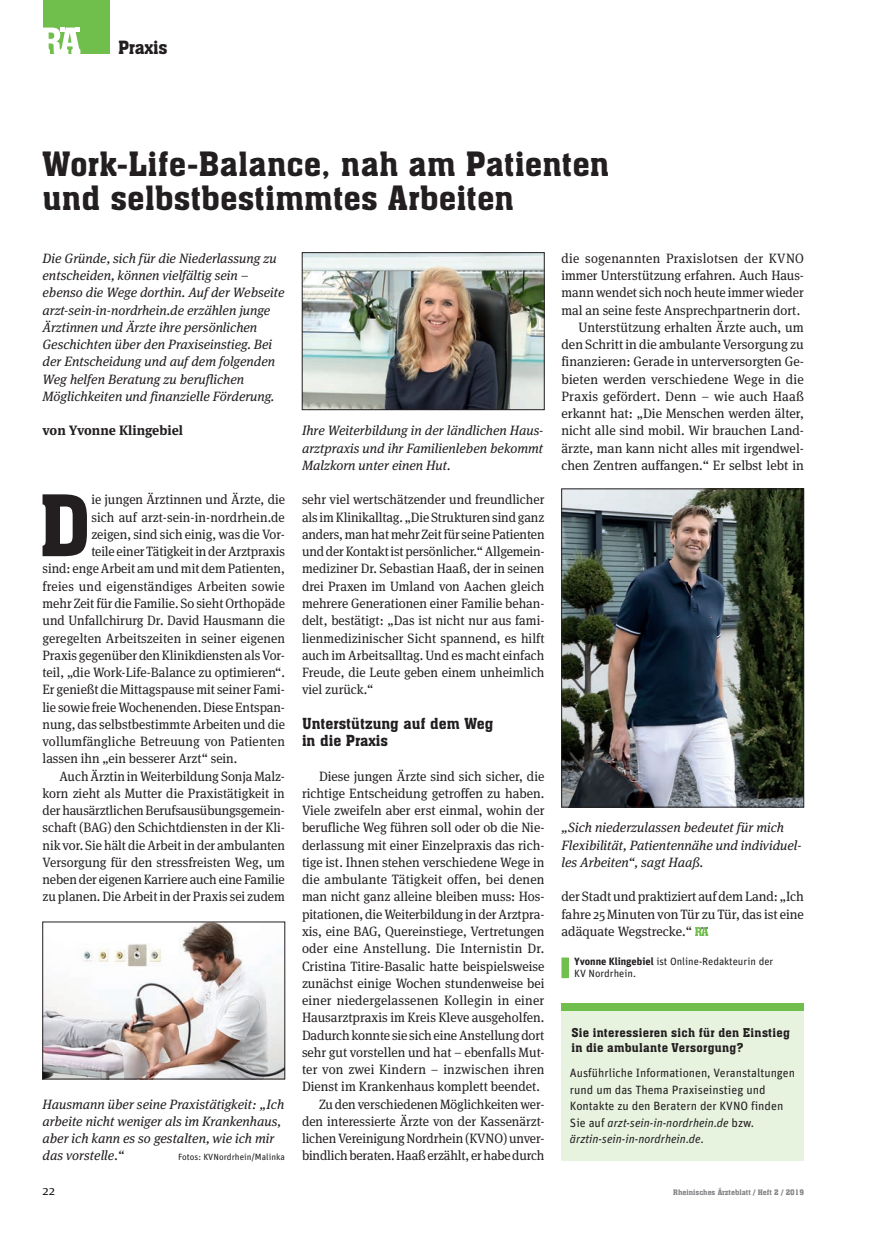
<style>
.page{position:relative;width:872px;height:1234px;background:#fff}
.page>*{position:absolute;margin:0;border:0;box-sizing:border-box;transform-origin:0 0}
.t1{font:83.1px "Aachen BT";color:#231f20}
.t2{font:33px/34.5px "Aachen BT";color:#231f20}
.t3{font:18px "Aachen BT";letter-spacing:-.015em;color:#231f20}
.t4{font:15px/17.2px "Aachen BT";color:#231f20}
.t5{font:13.5px/17.2px "Meta Serif OT";color:#231f20;text-align:justify;scale:.96 1}
.t6{font:13.5px/17.2px "Meta Serif OT";color:#231f20;text-align:justify}
.t7{font:italic 13.5px/17.2px "Meta Serif OT";color:#231f20}
.t8{font:700 13.5px "Meta Serif OT";color:#231f20}
.t9{font:12px/16.5px "Unit";color:#231f20}
.t10{font:12px/15px "Aachen BT";letter-spacing:.025em;color:#231f20}
.t11{font:10.5px/12px "Unit";color:#231f20}
.t12{font:9px "Unit";color:#231f20}
.t13{font:7.5px "Aachen BT";color:#808285}
.s1{font-weight:700}
.s2{font-style:italic}
</style>
<div class="page">
<div style="left:43px;top:0;width:66px;height:54px;background:#70bf4c"></div>
<svg style="left:43px;top:28px;width:37px;height:26px"></svg>
<img style="left:45px;top:923px;width:238px;height:153px">
<img style="left:304px;top:254px;width:238px;height:154px">
<div style="left:302px;top:252px;width:242px;height:158px;border:1px solid #231f20"></div>
<img style="left:563px;top:490px;width:239px;height:315px">
<div style="left:561px;top:488px;width:243px;height:319px;border:1px solid #231f20"></div>
<div style="left:561px;top:1002px;width:243px;height:9px;background:#70bf4c"></div>
<div style="left:561px;top:1010px;width:243px;height:150px;background:#e7f2df"></div>
<svg style="left:695px;top:927px;width:13px;height:8px"></svg>
<div style="left:561px;top:957px;width:8px;height:20px;background:#70bf4c"></div>
<h3 class="t3" style="left:118px;top:36px;width:51px">Praxis</h3>
<h2 class="t2" style="left:43px;top:146px;width:568px">Work-Life-Balance, nah am Patienten und selbstbestimmtes Arbeiten</h2>
<p class="t7" style="left:43px;top:249px;width:244px">Die Gründe, sich für die Niederlassung zu entscheiden, können vielfältig sein – ebenso die Wege dorthin. Auf der Webseite arzt-sein-in-nordrhein.de erzählen junge Ärztinnen und Ärzte ihre persönlichen Geschichten über den Praxiseinstieg. Bei der Entscheidung und auf dem folgenden Weg helfen Beratung zu beruflichen Möglichkeiten und finanzielle Förderung.</p>
<p class="t8" style="left:43px;top:422px;width:142px">von Yvonne Klingebiel</p>
<h1 class="t1" style="left:38px;top:473px;width:54px">D</h1>
<p class="t5" style="left:91px;top:491px;width:203px">ie jungen Ärztinnen und Ärzte, die</p>
<p class="t5" style="left:91px;top:508px;width:203px">sich auf arzt-sein-in-nordrhein.de</p>
<p class="t5" style="left:91px;top:525px;width:203px">zeigen, sind sich einig, was die Vor-</p>
<p class="t5" style="left:91px;top:542px;width:203px">teile einer Tätigkeit in der Arztpraxis</p>
<p class="t5" style="left:43px;top:560px;width:254px">sind: enge Arbeit am und mit dem Patienten,</p>
<p class="t5" style="left:43px;top:577px;width:254px">freies und eigenständiges Arbeiten sowie</p>
<p class="t5" style="left:43px;top:594px;width:254px">mehr Zeit für die Familie. So sieht Orthopäde</p>
<p class="t5" style="left:43px;top:611px;width:254px">und Unfallchirurg Dr. David Hausmann die</p>
<p class="t5" style="left:43px;top:629px;width:254px">geregelten Arbeitszeiten in seiner eigenen</p>
<p class="t5" style="left:43px;top:646px;width:254px">Praxis gegenüber den Klinikdiensten als Vor-</p>
<p class="t5" style="left:43px;top:663px;width:254px">teil, „die Work-Life-Balance zu optimieren“.</p>
<p class="t5" style="left:43px;top:680px;width:254px">Er genießt die Mittagspause mit seiner Fami-</p>
<p class="t5" style="left:43px;top:698px;width:254px">lie sowie freie Wochenenden. Diese Entspan-</p>
<p class="t5" style="left:43px;top:715px;width:254px">nung, das selbstbestimmte Arbeiten und die</p>
<p class="t5" style="left:43px;top:732px;width:254px">vollumfängliche Betreuung von Patienten</p>
<p class="t5" style="left:43px;top:749px;width:204px">lassen ihn „ein besserer Arzt“ sein.</p>
<p class="t5" style="left:60px;top:767px;width:236px">Auch Ärztin in Weiterbildung Sonja Malz-</p>
<p class="t5" style="left:43px;top:784px;width:254px">korn zieht als Mutter die Praxistätigkeit in</p>
<p class="t5" style="left:43px;top:801px;width:254px">der hausärztlichen Berufsausübungsgemein-</p>
<p class="t5" style="left:43px;top:818px;width:254px">schaft (BAG) den Schichtdiensten in der Kli-</p>
<p class="t5" style="left:43px;top:836px;width:254px">nik vor. Sie hält die Arbeit in der ambulanten</p>
<p class="t5" style="left:43px;top:853px;width:254px">Versorgung für den stressfreisten Weg, um</p>
<p class="t5" style="left:43px;top:870px;width:254px">neben der eigenen Karriere auch eine Familie</p>
<p class="t5" style="left:43px;top:887px;width:254px">zu planen. Die Arbeit in der Praxis sei zudem</p>
<p class="t7" style="left:43px;top:1094px;width:243px">Hausmann über seine Praxistätigkeit: „Ich arbeite nicht weniger als im Krankenhaus, aber ich kann es so gestalten, wie ich mir das vorstelle.“</p>
<p class="t12" style="left:178px;top:1151px;width:108px">Fotos: KVNordrhein/Malinka</p>
<p class="t7" style="left:302px;top:422px;width:243px;text-align:justify">Ihre Weiterbildung in der ländlichen Haus&shy;arztpraxis und ihr Familienleben bekommt Malzkorn unter einen Hut.</p>
<p class="t5" style="left:302px;top:491px;width:254px">sehr viel wertschätzender und freundlicher als im Klinikalltag. „Die Strukturen sind ganz anders, man hat mehr Zeit für seine Patienten und der Kontakt ist persönlicher.“ Allgemein&shy;mediziner Dr. Sebastian Haaß, der in seinen drei Praxen im Umland von Aachen gleich mehrere Generationen einer Familie behan&shy;delt, bestätigt: „Das ist nicht nur aus fami&shy;lienmedizinischer Sicht spannend, es hilft auch im Arbeitsalltag. Und es macht einfach Freude, die Leute geben einem unheimlich viel zurück.“</p>
<p class="t4" style="left:302px;top:714px;width:193px">Unterstützung auf dem Weg in die Praxis</p>
<p class="t6" style="left:319px;top:767px;width:227px">Diese jungen Ärzte sind sich sicher, die</p>
<p class="t6" style="left:302px;top:784px;width:244px">richtige Entscheidung getroffen zu haben.</p>
<p class="t6" style="left:302px;top:801px;width:244px">Viele zweifeln aber erst einmal, wohin der</p>
<p class="t6" style="left:302px;top:818px;width:244px">berufliche Weg führen soll oder ob die Nie-</p>
<p class="t6" style="left:302px;top:836px;width:244px">derlassung mit einer Einzelpraxis das rich-</p>
<p class="t6" style="left:302px;top:853px;width:244px">tige ist. Ihnen stehen verschiedene Wege in</p>
<p class="t6" style="left:302px;top:870px;width:244px">die ambulante Tätigkeit offen, bei denen</p>
<p class="t6" style="left:302px;top:887px;width:244px">man nicht ganz alleine bleiben muss: Hos-</p>
<p class="t6" style="left:302px;top:905px;width:244px">pitationen, die Weiterbildung in der Arztpra-</p>
<p class="t6" style="left:302px;top:922px;width:244px">xis, eine BAG, Quereinstiege, Vertretungen</p>
<p class="t6" style="left:302px;top:939px;width:244px">oder eine Anstellung. Die Internistin Dr.</p>
<p class="t6" style="left:302px;top:956px;width:244px">Cristina Titire-Basalic hatte beispielsweise</p>
<p class="t6" style="left:302px;top:974px;width:244px">zunächst einige Wochen stundenweise bei</p>
<p class="t6" style="left:302px;top:991px;width:244px">einer niedergelassenen Kollegin in einer</p>
<p class="t6" style="left:302px;top:1008px;width:244px">Hausarztpraxis im Kreis Kleve ausgeholfen.</p>
<p class="t6" style="left:302px;top:1025px;width:244px">Dadurch konnte sie sich eine Anstellung dort</p>
<p class="t6" style="left:302px;top:1043px;width:244px">sehr gut vorstellen und hat – ebenfalls Mut-</p>
<p class="t6" style="left:302px;top:1060px;width:244px">ter von zwei Kindern – inzwischen ihren</p>
<p class="t6" style="left:302px;top:1077px;width:240px">Dienst im Krankenhaus komplett beendet.</p>
<p class="t5" style="left:319px;top:1094px;width:236px">Zu den verschiedenen Möglichkeiten wer-</p>
<p class="t5" style="left:302px;top:1112px;width:252px">den interessierte Ärzte von der Kassenärzt-</p>
<p class="t5" style="left:302px;top:1129px;width:254px">lichen Vereinigung Nordrhein (KVNO) unver-</p>
<p class="t5" style="left:302px;top:1146px;width:254px">bindlich beraten. Haaß erzählt, er habe durch</p>
<p class="t5" style="left:561px;top:249px;width:254px;text-align:right">die sogenannten Praxislotsen der KVNO immer Unterstützung erfahren. Auch Haus&shy;mann wendet sich noch heute immer wieder mal an seine feste Ansprechpartnerin dort.<br>Unterstützung erhalten Ärzte auch, um den Schritt in die ambulante Versorgung zu finanzieren: Gerade in unterversorgten Ge&shy;bieten werden verschiedene Wege in die Praxis gefördert. Denn – wie auch Haaß erkannt hat: „Die Menschen werden älter, nicht alle sind mobil. Wir brauchen Land&shy;ärzte, man kann nicht alles mit irgendwel&shy;chen Zentren auffangen.“ Er selbst lebt in</p>
<p class="t7" style="left:561px;top:818px;width:242px">„Sich niederzulassen bedeutet für mich<br>Flexibilität, Patientennähe und individuel&shy;les Arbeiten“, sagt Haaß.</p>
<p class="t6" style="left:561px;top:887px;width:244px">der Stadt und praktiziert auf dem Land: „Ich fahre 25 Minuten von Tür zu Tür, das ist eine adäquate Wegstrecke.“</p>
<p class="t11" style="left:574px;top:955px;width:200px"><span class="s1">Yvonne Klingebiel</span> ist Online-Redakteurin der<br>KV Nordrhein.</p>
<p class="t10" style="left:571px;top:1024px;width:220px">Sie interessieren sich für den Einstieg in die ambulante Versorgung?</p>
<p class="t9" style="left:570px;top:1064px;width:226px">Ausführliche Informationen, Veranstaltungen rund um das Thema Praxiseinstieg und Kontakte zu den Beratern der KVNO finden Sie auf <span class="s2">arzt-sein-in-nordrhein.de</span> bzw. <span class="s2">ärztin-sein-in-nordrhein.de</span>.</p>
<p class="t6" style="left:43px;top:1181px;width:14px">22</p>
<p class="t13" style="left:673px;top:1187px;width:132px">Rheinisches Ärzteblatt / Heft 2 / 2019</p>
</div>
